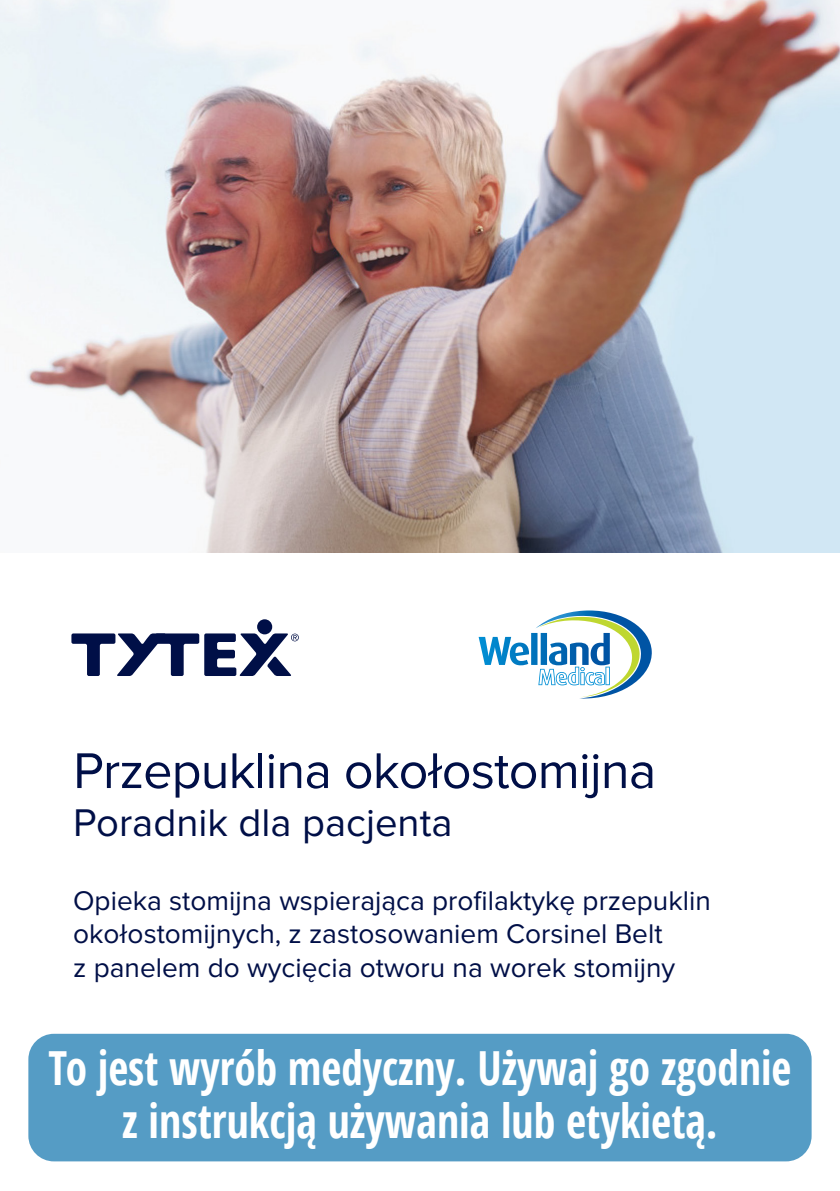
<style>
.page{position:relative;width:840px;height:1191px;background:#fff}
.page>*{position:absolute;margin:0;border:0;box-sizing:border-box;transform-origin:0 0}
.t1{font:52px "Proxima Nova";letter-spacing:-.015em;color:#000f47}
.t2{font:700 condensed 47px "Open Sans";color:#fff;scale:.92 1}
.t3{font:700 condensed 47px "Open Sans";color:#fff;scale:.93 1}
.t4{font:40px "Proxima Nova";color:#000f47}
.t5{font:28px/33.6px "Proxima Nova";color:#000f47}
</style>
<div class="page">
<div style="left:28px;top:1033px;width:783px;height:128px;background:#559cc5;border-radius:26px"></div>
<img style="left:0;top:0;width:839px;height:552px">
<div style="left:257px;top:619px;width:15px;height:15px;background:#000f47;border-radius:50%"></div>
<svg style="left:71px;top:633px;width:227px;height:43px"></svg>
<svg style="left:478px;top:610px;width:174px;height:88px"></svg>
<p class="t1" style="left:73px;top:747px;width:584px">Przepuklina okołostomijna</p>
<p class="t4" style="left:73px;top:804px;width:380px">Poradnik dla pacjenta</p>
<p class="t5" style="left:73px;top:884px;width:638px">Opieka stomijna wspierająca profilaktykę przepuklin okołostomijnych, z zastosowaniem Corsinel Belt<br>z panelem do wycięcia otworu na worek stomijny</p>
<p class="t2" style="left:48px;top:1034px;width:808px">To jest wyrób medyczny. Używaj go zgodnie</p>
<p class="t3" style="left:122px;top:1088px;width:641px">z instrukcją używania lub etykietą.</p>
</div>
